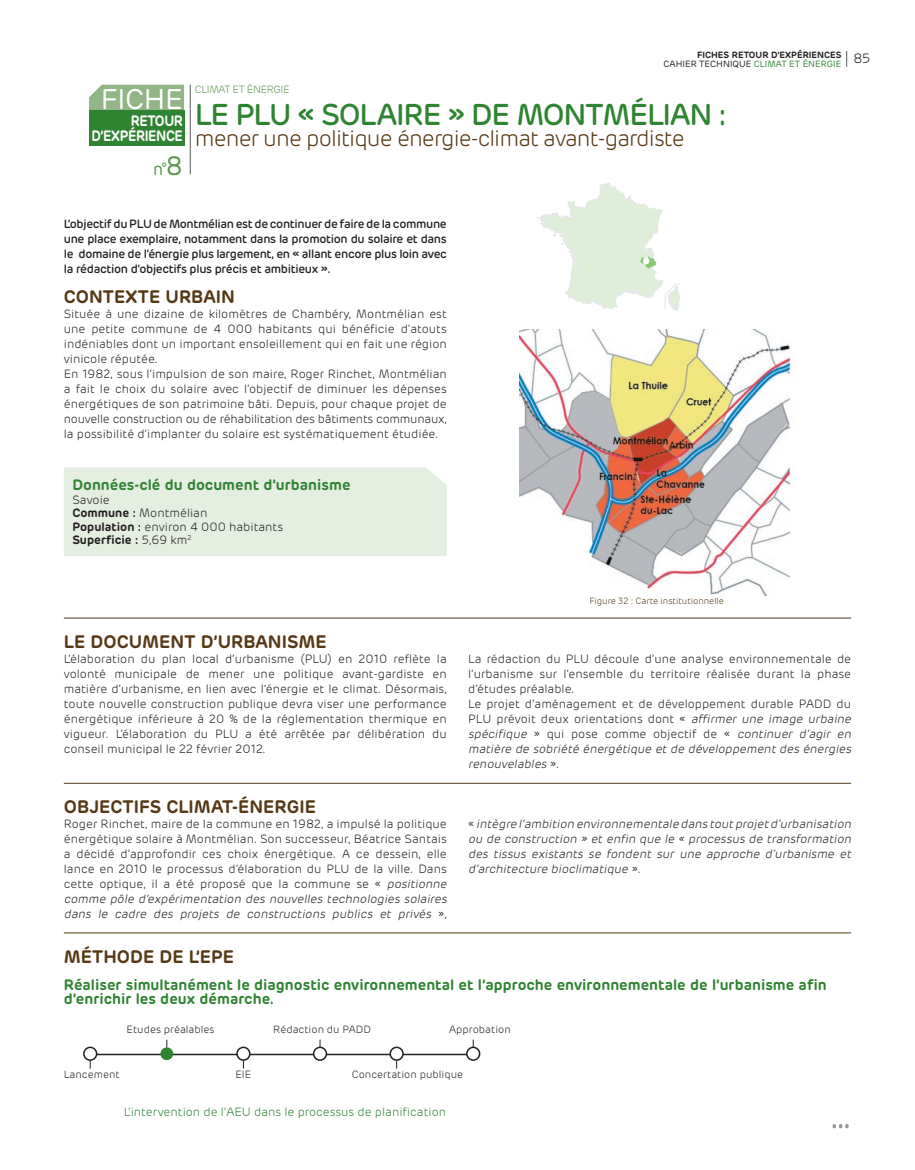
<style>
.page{position:relative;width:915px;height:1170px;background:#fff}
.page>*{position:absolute;margin:0;border:0;box-sizing:border-box;transform-origin:0 0}
.t1{font:500 30px "Rubrik";letter-spacing:-.04em;color:#2f8431}
.t2{font:28.5px "Rubrik";letter-spacing:-.01em;color:#fff}
.t3{font:300 22.5px "Rubrik";letter-spacing:-.04em;color:#563914}
.t4{font:600 22.5px "Rubrik";color:#939598}
.t5{font:600 18px "Rubrik";color:#563914}
.t6{font:17.55px "Rubrik";color:#5a974d;scale:.94 1}
.t7{font:600 15px/13.5px "Rubrik";color:#2f8431}
.t8{font:600 15px/15px "Rubrik";letter-spacing:-.03em;color:#fff;text-align:right;scale:.89 1}
.t9{font:300 13.5px "Rubrik";color:#231f20}
.t10{font:300 12px/15px "Rubrik";color:#231f20}
.t11{font:500 12px/15px "Rubrik";letter-spacing:-.03em;color:#231f20;text-align:justify}
.t12{font:italic 300 12px/15px "Rubrik";color:#231f20;text-align:justify}
.t13{font:300 12px "Rubrik";color:#2f8431}
.t14{font:300 10.5px "Rubrik";color:#231f20}
.t15{font:300 10.5px "Rubrik";letter-spacing:-.04em;color:#5a974d}
.t16{font:600 9px/9px "Rubrik";color:#231f20;text-align:right}
.t17{font:300 9px "Rubrik";letter-spacing:-.01em;color:#563914}
.s1{font-size:26.55px}
.s2{font-weight:400}
.s3{font-weight:400;color:#2f8431}
.s4{font-weight:600}
.s5{font-style:italic}
.s6{font-style:normal}
</style>
<div class="page">
<svg style="left:846px;top:51px;width:1px;height:16px"></svg>
<hr style="left:64px;top:617px;width:786px;height:1px;background:#563914">
<hr style="left:64px;top:783px;width:786px;height:1px;background:#563914">
<hr style="left:64px;top:932px;width:786px;height:1px;background:#563914">
<div style="left:64px;top:467px;width:382px;height:89px;background:#e4eee1"></div>
<hr style="left:190px;top:85px;width:1px;height:89px;background:#57585a">
<div style="left:89px;top:85px;width:95px;height:25px;background:#91b685"></div>
<div style="left:89px;top:110px;width:95px;height:36px;background:#2f8431"></div>
<img style="left:519px;top:329px;width:273px;height:266px">
<svg style="left:537px;top:183px;width:142px;height:127px"></svg>
<svg style="left:642px;top:258px;width:7px;height:6px"></svg>
<hr style="left:90px;top:1053px;width:383px;height:2px;background:#231f20">
<div style="left:84px;top:1047px;width:13px;height:12px;background:#fff;border-radius:50%"></div>
<div style="left:83px;top:1046px;width:14px;height:14px;border:2px solid #231f20;border-radius:50%"></div>
<div style="left:466px;top:1047px;width:13px;height:12px;background:#fff;border-radius:50%"></div>
<div style="left:466px;top:1046px;width:14px;height:14px;border:2px solid #231f20;border-radius:50%"></div>
<div style="left:390px;top:1047px;width:13px;height:12px;background:#fff;border-radius:50%"></div>
<div style="left:389px;top:1046px;width:14px;height:14px;border:2px solid #231f20;border-radius:50%"></div>
<div style="left:313px;top:1047px;width:13px;height:12px;background:#fff;border-radius:50%"></div>
<div style="left:313px;top:1046px;width:14px;height:14px;border:2px solid #231f20;border-radius:50%"></div>
<div style="left:237px;top:1047px;width:13px;height:12px;background:#fff;border-radius:50%"></div>
<div style="left:236px;top:1046px;width:14px;height:14px;border:2px solid #231f20;border-radius:50%"></div>
<div style="left:160px;top:1047px;width:13px;height:12px;background:#2f8431;border-radius:50%"></div>
<h2 class="t2" style="left:101px;top:82px;width:84px">FICHE</h2>
<p class="t8" style="left:91px;top:114px;width:104px">RETOUR<br>D’EXPÉRIENCE</p>
<h3 class="t6" style="left:153px;top:158px;width:33px">n°<span class="s1">8</span></h3>
<p class="t15" style="left:195px;top:83px;width:96px">CLIMAT ET ÉNERGIE</p>
<p class="t16" style="left:663px;top:50px;width:179px">FICHES RETOUR D’EXPÉRIENCES<br><span class="s2">CAHIER TECHNIQUE</span> <span class="s3">CLIMAT ET ÉNERGIE</span></p>
<h1 class="t1" style="left:195px;top:96px;width:533px">LE PLU « SOLAIRE » DE MONTMÉLIAN :</h1>
<h3 class="t3" style="left:195px;top:125px;width:491px">mener une politique énergie-climat avant-gardiste</h3>
<p class="t9" style="left:853px;top:51px;width:18px">85</p>
<p class="t11" style="left:64px;top:216px;width:384px">L’objectif du PLU de Montmélian est de continuer de faire de la commune une place exemplaire, notamment dans la promotion du solaire et dans le domaine de l’énergie plus largement, en « allant encore plus loin avec la rédaction d’objectifs plus précis et ambitieux ».</p>
<h3 class="t5" style="left:64px;top:285px;width:172px">CONTEXTE URBAIN</h3>
<p class="t10" style="left:64px;top:306px;width:384px">Située à une dizaine de kilomètres de Chambéry, Montmélian est une petite commune de 4 000 habitants qui bénéficie d’atouts indéniables dont un important ensoleillement qui en fait une région vinicole réputée.<br>En 1982, sous l’impulsion de son maire, Roger Rinchet, Montmélian a fait le choix du solaire avec l’objectif de diminuer les dépenses énergétiques de son patrimoine bâti. Depuis, pour chaque projet de nouvelle construction ou de réhabilitation des bâtiments communaux, la possibilité d’implanter du solaire est systématiquement étudiée.</p>
<p class="t7" style="left:72px;top:478px;width:279px">Données-clé du document d’urbanisme</p>
<p class="t10" style="left:72px;top:493px;width:212px;line-height:13.5px">Savoie<br><span class="s4">Commune :</span> Montmélian<br><span class="s4">Population :</span> environ 4 000 habitants<br><span class="s4">Superficie :</span> 5,69 km<sup>2</sup></p>
<p class="t17" style="left:589px;top:595px;width:136px">Figure 32 : Carte institutionnelle</p>
<h3 class="t5" style="left:64px;top:630px;width:264px">LE DOCUMENT D’URBANISME</h3>
<p class="t10" style="left:64px;top:651px;width:384px;text-align:justify">L’élaboration du plan local d’urbanisme (PLU) en 2010 reflète la volonté municipale de mener une politique avant-gardiste en matière d’urbanisme, en lien avec l’énergie et le climat. Désormais, toute nouvelle construction publique devra viser une performance énergétique inférieure à 20 % de la réglementation thermique en vigueur. L’élaboration du PLU a été arrêtée par délibération du conseil municipal le 22 février 2012.</p>
<p class="t10" style="left:468px;top:651px;width:387px">La rédaction du PLU découle d’une analyse environnementale de l’urbanisme sur l’ensemble du territoire réalisée durant la phase d’études préalable.<br>Le projet d’aménagement et de développement durable PADD du PLU prévoit deux orientations dont « <span class="s5">affirmer une image urbaine spécifique</span> » q u i p o s e c o m m e o bj e c t i f d e « <span class="s5">continuer d’agir en matière de sobriété énergétique et de développement des énergies renouvelables</span> » .</p>
<h3 class="t5" style="left:64px;top:795px;width:253px">OBJECTIFS CLIMAT-ÉNERGIE</h3>
<p class="t10" style="left:64px;top:816px;width:387px">Roger Rinchet, maire de la commune en 1982, a impulsé la politique énergétique solaire à Montmélian. Son successeur, Béatrice Santais a décidé d’approfondir ces choix énergétique. A ce dessein, elle lance en 2010 le processus d’élaboration du PLU de la ville. Dans cette optique, il a été proposé que la commune se « <span class="s5">positionne comme pôle d’expérimentation des nouvelles technologies solaires dans le cadre des projets de constructions publics et privés</span> » ,</p>
<p class="t12" style="left:468px;top:816px;width:387px"><span class="s6">«</span> intègre l’ambition environnementale dans tout projet d’urbanisation ou de construction » et enfin que le « processus de transformation des tissus existants se fondent sur une approche d’urbanisme et d’architecture bioclimatique <span class="s6">» .</span></p>
<h3 class="t5" style="left:64px;top:945px;width:172px">MÉTHODE DE L’EPE</h3>
<p class="t7" style="left:64px;top:978px;width:764px">Réaliser simultanément le diagnostic environnemental et l’approche environnementale de l’urbanisme afin d’enrichir les deux démarche.</p>
<p class="t14" style="left:64px;top:1068px;width:57px">Lancement</p>
<p class="t14" style="left:126px;top:1023px;width:89px">Etudes préalables</p>
<p class="t14" style="left:273px;top:1023px;width:99px">Rédaction du PADD</p>
<p class="t14" style="left:449px;top:1023px;width:63px">Approbation</p>
<p class="t14" style="left:235px;top:1068px;width:17px">EIE</p>
<p class="t14" style="left:351px;top:1068px;width:113px">Concertation publique</p>
<p class="t13" style="left:124px;top:1104px;width:324px">L’intervention de l’AEU dans le processus de planification</p>
<h3 class="t4" style="left:831px;top:1105px;width:20px">...</h3>
</div>
